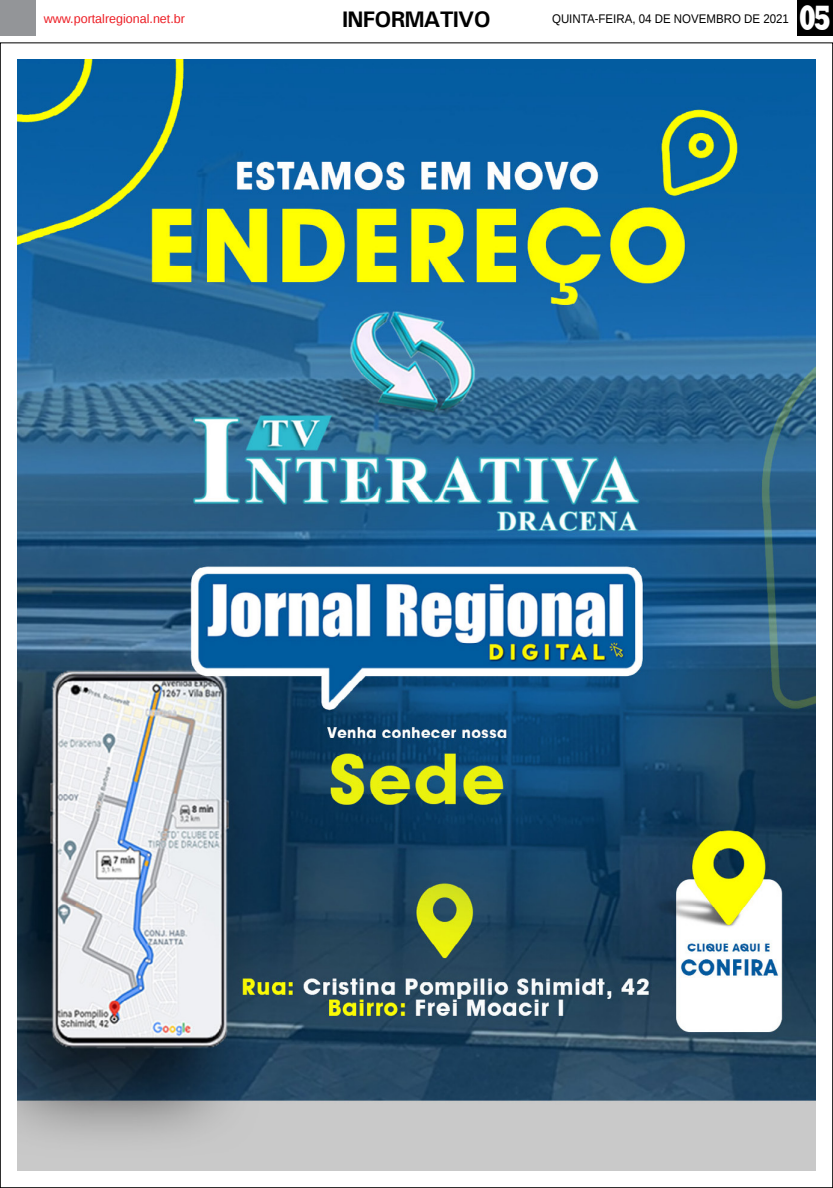
<style>
.page{position:relative;width:833px;height:1188px;background:#fff}
.page>*{position:absolute;margin:0;border:0;box-sizing:border-box;transform-origin:0 0}
.t1{font:800 36.12px "Rockwell";color:#fff;scale:.7 1}
.TITULO_PG{font:700 22.5px "Univers";letter-spacing:-.04em;color:#000}
.DATA_PG{font:12.5px "Liberation Sans";color:#000;scale:.92 1}
.DATA_PG-2{font:12.5px "Liberation Sans";color:#ed1d24}
</style>
<div class="page">
<div style="left:0;top:0;width:35px;height:35px;background:#939598"></div>
<div style="left:797px;top:0;width:36px;height:35px;background:#000"></div>
<img style="left:18px;top:60px;width:797px;height:1109px">
<p class="DATA_PG-2" style="left:44px;top:12px;width:143px">www.portalregional.net.br</p>
<p class="TITULO_PG" style="left:342px;top:5px;width:150px">INFORMATIVO</p>
<p class="DATA_PG" style="left:552px;top:12px;width:259px">QUINTA-FEIRA, 04 DE NOVEMBRO DE 2021</p>
<p class="t1" style="left:799px;top:-3px;width:48px">05</p>
</div>
